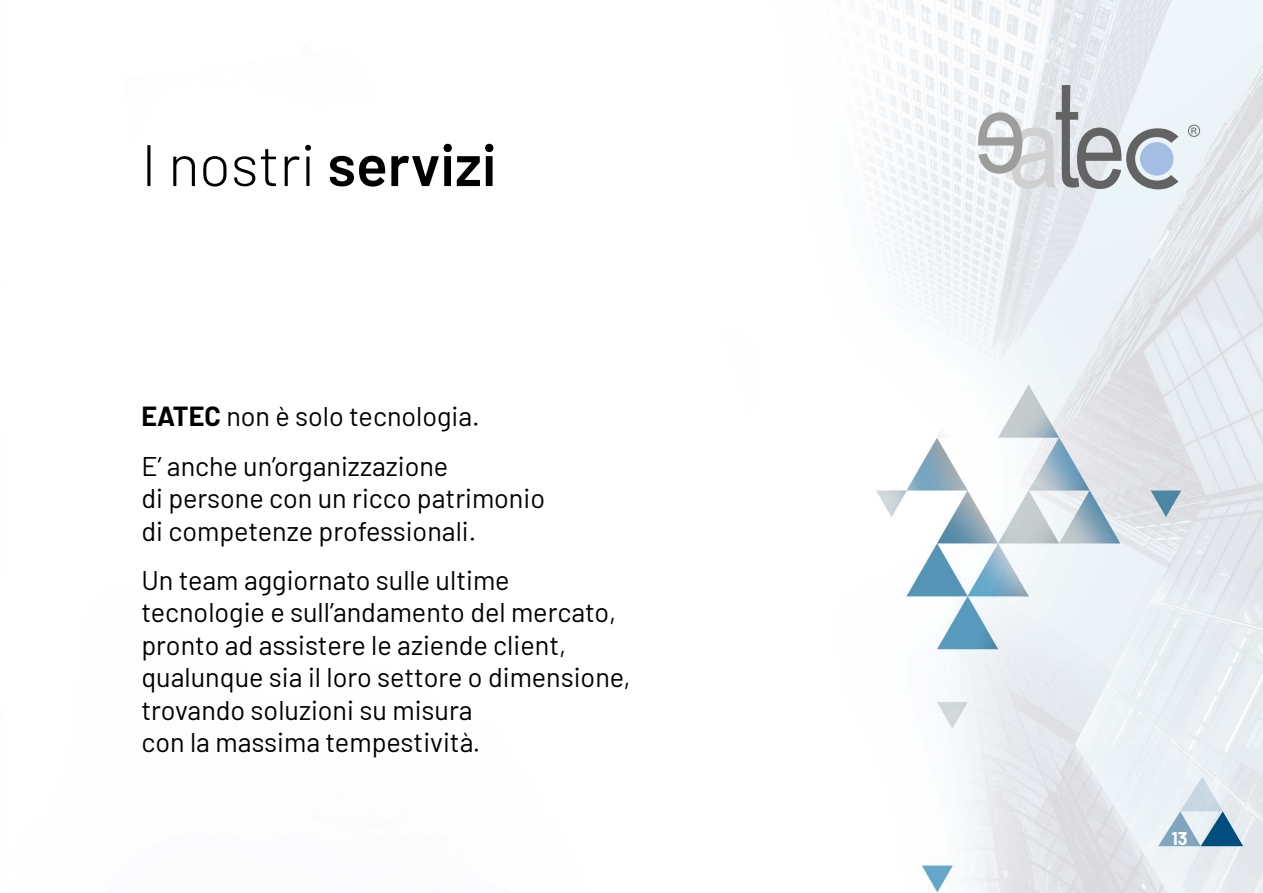
<style>
.page{position:relative;width:1263px;height:893px;background:#fff}
.page>*{position:absolute;margin:0;border:0;box-sizing:border-box;transform-origin:0 0}
.t1{font:300 58.5px "Barlow";color:#000}
.t2{font:27px/32.4px "Barlow";color:#000}
.t3{font:700 18px "Barlow";color:#fff}
.s1{font-weight:600}
.s2{font-weight:700}
</style>
<div class="page">
<img style="left:860px;top:0;width:403px;height:893px">
<svg style="left:1158px;top:776px;width:85px;height:70px;background:#bbcfdb"></svg>
<svg style="left:978px;top:85px;width:200px;height:105px"></svg>
<svg style="left:1188px;top:125px;width:12px;height:12px"></svg>
<h1 class="t1" style="left:141px;top:123px;width:357px">I nostri <span class="s1">servizi</span></h1>
<p class="t2" style="left:141px;top:390px;width:340px;line-height:49.3px"><span class="s2">EATEC</span> non è solo tecnologia.<br>E’ anche un’organizzazione</p>
<p class="t2" style="left:141px;top:480px;width:405px">di persone con un ricco patrimonio di competenze professionali.</p>
<p class="t2" style="left:141px;top:562px;width:491px">Un team aggiornato sulle ultime tecnologie e sull’andamento del mercato, pronto ad assistere le aziende client, qualunque sia il loro settore o dimensione, trovando soluzioni su misura<br>con la massima tempestività.</p>
<p class="t3" style="left:1171px;top:825px;width:18px">13</p>
</div>
